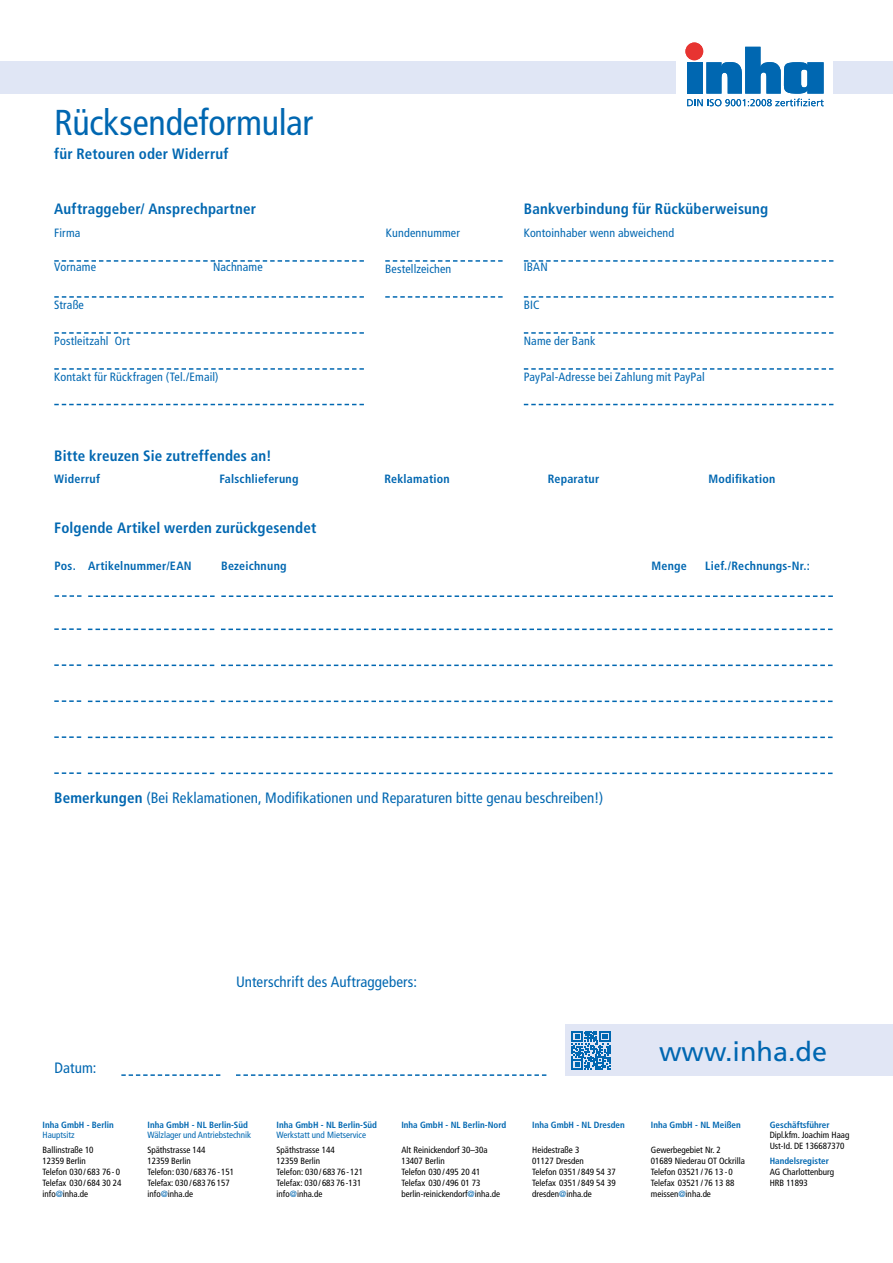
<style>
.page{position:relative;width:893px;height:1263px;background:#fff}
.page>*{position:absolute;margin:0;border:0;box-sizing:border-box;transform-origin:0 0}
.t1{font:condensed 36px "Frutiger LT Com";letter-spacing:-.005em;color:#0067b1}
.t2{font:27px "Frutiger LT Com";color:#0067b1}
.t3{font:700 condensed 15px "Frutiger LT Com";letter-spacing:.01em;color:#0067b1}
.t4{font:condensed 15px "Frutiger LT Com";letter-spacing:.005em;color:#0067b1}
.t5{font:condensed 12px "Frutiger LT Com";letter-spacing:.015em;color:#0067b1}
.t6{font:700 condensed 12px "Frutiger LT Com";letter-spacing:.02em;color:#0067b1}
.t7{font:condensed 9px/10.8px "Frutiger LT Com";color:#000}
.t8{font:700 condensed 9px "Frutiger LT Com";color:#0067b1}
.t9{font:condensed 9px "Frutiger LT Com";color:#0067b1}
.s1{font-weight:700}
.s2{color:#0067b1}
</style>
<div class="page">
<div style="left:0;top:61px;width:676px;height:33px;background:#e0e6f5"></div>
<div style="left:833px;top:61px;width:60px;height:33px;background:#e0e6f5"></div>
<svg style="left:687px;top:47px;width:137px;height:59px"></svg>
<div style="left:687px;top:62px;width:15px;height:32px;background:#0067b1"></div>
<div style="left:685px;top:43px;width:18px;height:17px;background:#e73431;border-radius:50%"></div>
<div style="left:565px;top:1025px;width:328px;height:51px;background:#e1e6f5"></div>
<svg style="left:572px;top:1031px;width:38px;height:39px"></svg>
<svg style="left:236px;top:1074px;width:310px;height:2px"></svg>
<svg style="left:55px;top:595px;width:27px;height:2px"></svg>
<svg style="left:54px;top:628px;width:27px;height:2px"></svg>
<svg style="left:54px;top:664px;width:27px;height:2px"></svg>
<svg style="left:54px;top:700px;width:27px;height:2px"></svg>
<svg style="left:54px;top:736px;width:27px;height:2px"></svg>
<svg style="left:54px;top:772px;width:27px;height:2px"></svg>
<svg style="left:88px;top:595px;width:127px;height:2px"></svg>
<svg style="left:88px;top:629px;width:126px;height:1px"></svg>
<svg style="left:88px;top:665px;width:126px;height:1px"></svg>
<svg style="left:88px;top:701px;width:126px;height:1px"></svg>
<svg style="left:88px;top:737px;width:126px;height:1px"></svg>
<svg style="left:88px;top:773px;width:126px;height:1px"></svg>
<svg style="left:221px;top:595px;width:612px;height:2px"></svg>
<svg style="left:221px;top:629px;width:612px;height:1px"></svg>
<svg style="left:221px;top:665px;width:612px;height:1px"></svg>
<svg style="left:221px;top:701px;width:612px;height:1px"></svg>
<svg style="left:221px;top:737px;width:612px;height:1px"></svg>
<svg style="left:221px;top:773px;width:612px;height:1px"></svg>
<svg style="left:121px;top:1074px;width:99px;height:2px"></svg>
<svg style="left:524px;top:260px;width:309px;height:2px"></svg>
<svg style="left:54px;top:260px;width:310px;height:2px"></svg>
<svg style="left:524px;top:404px;width:309px;height:1px"></svg>
<svg style="left:54px;top:404px;width:310px;height:1px"></svg>
<svg style="left:524px;top:332px;width:309px;height:2px"></svg>
<svg style="left:54px;top:332px;width:310px;height:2px"></svg>
<svg style="left:524px;top:368px;width:309px;height:2px"></svg>
<svg style="left:54px;top:368px;width:310px;height:2px"></svg>
<svg style="left:524px;top:296px;width:309px;height:2px"></svg>
<svg style="left:54px;top:296px;width:310px;height:2px"></svg>
<svg style="left:385px;top:260px;width:118px;height:2px"></svg>
<svg style="left:385px;top:296px;width:118px;height:2px"></svg>
<h1 class="t1" style="left:54px;top:100px;width:260px">Rücksendeformular</h1>
<h3 class="t3" style="left:54px;top:145px;width:176px">für Retouren oder Widerruf</h3>
<h3 class="t3" style="left:54px;top:200px;width:203px">Auftraggeber/ Ansprechpartner</h3>
<h3 class="t3" style="left:524px;top:200px;width:246px">Bankverbindung für Rücküberweisung</h3>
<h3 class="t5" style="left:54px;top:225px;width:28px">Firma</h3>
<h3 class="t5" style="left:524px;top:225px;width:152px">Kontoinhaber wenn abweichend</h3>
<h3 class="t5" style="left:386px;top:226px;width:76px">Kundennummer</h3>
<h3 class="t5" style="left:385px;top:261px;width:68px">Bestellzeichen</h3>
<h3 class="t5" style="left:54px;top:259px;width:43px">Vorname</h3>
<h3 class="t5" style="left:213px;top:259px;width:51px">Nachname</h3>
<h3 class="t5" style="left:524px;top:259px;width:25px">IBAN</h3>
<h3 class="t5" style="left:54px;top:297px;width:31px">Straße</h3>
<h3 class="t5" style="left:524px;top:297px;width:17px">BIC</h3>
<h3 class="t5" style="left:54px;top:333px;width:77px">Postleitzahl Ort</h3>
<h3 class="t5" style="left:524px;top:333px;width:73px">Name der Bank</h3>
<h3 class="t5" style="left:54px;top:369px;width:166px">Kontakt für Rückfragen (Tel./Email)</h3>
<h3 class="t5" style="left:524px;top:369px;width:182px">PayPal-Adresse bei Zahlung mit PayPal</h3>
<h3 class="t3" style="left:54px;top:447px;width:219px">Bitte kreuzen Sie zutreffendes an!</h3>
<h3 class="t6" style="left:54px;top:471px;width:47px">Widerruf</h3>
<h3 class="t6" style="left:219px;top:471px;width:81px">Falschlieferung</h3>
<h3 class="t6" style="left:384px;top:471px;width:67px">Reklamation</h3>
<h3 class="t6" style="left:548px;top:471px;width:53px">Reparatur</h3>
<h3 class="t6" style="left:708px;top:471px;width:68px">Modifikation</h3>
<h3 class="t3" style="left:54px;top:519px;width:264px">Folgende Artikel werden zurückgesendet</h3>
<h3 class="t6" style="left:55px;top:559px;width:139px">Pos. Artikelnummer/EAN</h3>
<h3 class="t6" style="left:221px;top:559px;width:67px">Bezeichnung</h3>
<h3 class="t6" style="left:651px;top:559px;width:37px">Menge</h3>
<h3 class="t6" style="left:705px;top:559px;width:106px">Lief./Rechnungs-Nr.:</h3>
<h3 class="t4" style="left:54px;top:789px;width:550px"><span class="s1">Bemerkungen</span> (Bei Reklamationen, Modifikationen und Reparaturen bitte genau beschreiben!)</h3>
<h3 class="t4" style="left:236px;top:972px;width:183px">Unterschrift des Auftraggebers:</h3>
<h3 class="t4" style="left:55px;top:1058px;width:43px">Datum:</h3>
<p class="t8" style="left:43px;top:1119px;width:73px">Inha GmbH - Berlin</p>
<p class="t9" style="left:43px;top:1130px;width:34px">Hauptsitz</p>
<p class="t7" style="left:43px;top:1145px;width:81px">Ballinstraße 10<br>12359 Berlin<br>Telefon 030 / 683 76 - 0<br>Telefax 030 / 684 30 24 info<span class="s2">@</span>inha.de</p>
<p class="t8" style="left:147px;top:1119px;width:102px">Inha GmbH - NL Berlin-Süd</p>
<p class="t9" style="left:147px;top:1130px;width:105px">Wälzlager und Antriebstechnik</p>
<p class="t7" style="left:147px;top:1145px;width:88px">Späthstrasse 144<br>12359 Berlin<br>Telefon: 030 / 683 76 - 151<br>Telefax: 030 / 683 76 157 info<span class="s2">@</span>inha.de</p>
<p class="t8" style="left:277px;top:1119px;width:102px">Inha GmbH - NL Berlin-Süd</p>
<p class="t9" style="left:277px;top:1130px;width:91px">Werkstatt und Mietservice</p>
<p class="t7" style="left:277px;top:1145px;width:88px">Späthstrasse 144<br>12359 Berlin<br>Telefon: 030 / 683 76 - 121<br>Telefax: 030 / 683 76 -131 info<span class="s2">@</span>inha.de</p>
<p class="t8" style="left:401px;top:1119px;width:106px">Inha GmbH - NL Berlin-Nord</p>
<p class="t7" style="left:401px;top:1145px;width:100px">Alt Reinickendorf 30–30a<br>13407 Berlin<br>Telefon 030 / 495 20 41<br>Telefax 030 / 496 01 73 berlin-reinickendorf<span class="s2">@</span>inha.de</p>
<p class="t8" style="left:532px;top:1119px;width:94px">Inha GmbH - NL Dresden</p>
<p class="t7" style="left:532px;top:1145px;width:85px">Heidestraße 3<br>01127 Dresden<br>Telefon 0351 / 849 54 37<br>Telefax 0351 / 849 54 39 dresden<span class="s2">@</span>inha.de</p>
<h2 class="t2" style="left:659px;top:1034px;width:170px">www.inha.de</h2>
<p class="t8" style="left:651px;top:1119px;width:91px">Inha GmbH - NL Meißen</p>
<p class="t7" style="left:651px;top:1145px;width:96px">Gewerbegebiet Nr. 2<br>01689 Niederau OT Ockrilla<br>Telefon 03521 / 76 13 - 0<br>Telefax 03521 / 76 13 88 meissen<span class="s2">@</span>inha.de</p>
<p class="t8" style="left:770px;top:1119px;width:61px">Geschäftsführer</p>
<p class="t7" style="left:770px;top:1130px;width:81px">Dipl.kfm. Joachim Haag<br>Ust-Id. DE 136687370</p>
<p class="t8" style="left:770px;top:1155px;width:61px">Handelsregister</p>
<p class="t7" style="left:770px;top:1166px;width:66px">AG Charlottenburg<br>HRB 11893</p>
</div>
